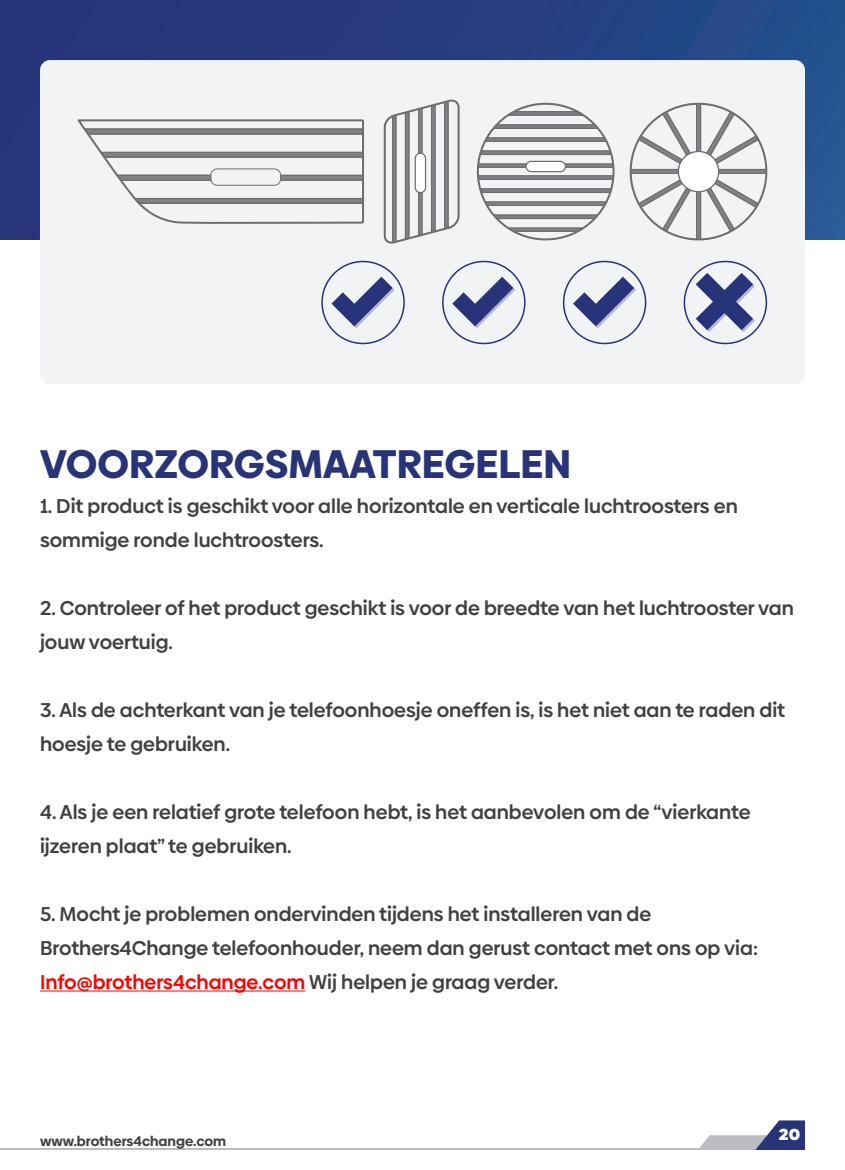
<style>
.page{position:relative;width:845px;height:1170px;background:#fff}
.page>*{position:absolute;margin:0;border:0;box-sizing:border-box;transform-origin:0 0}
.t1{font:900 40px "Biennale";color:#28347a}
.t2{font:600 20px/34px "Biennale";color:#424042}
.t3{font:800 16px "Biennale";color:#fff}
.t4{font:700 14px "Biennale";color:#424042}
.s1{color:#f00}
</style>
<div class="page">
<div style="left:0;top:0;width:845px;height:239px;background:linear-gradient(to right,#292f76,#244d8b)"></div>
<div style="left:40px;top:60px;width:765px;height:324px;background:#f2f3f4;border-radius:10px"></div>
<hr style="left:40px;top:991px;width:265px;height:1px;background:#f00">
<svg style="left:332px;top:277px;width:63px;height:51px"></svg>
<svg style="left:452px;top:277px;width:63px;height:51px"></svg>
<svg style="left:573px;top:277px;width:63px;height:51px"></svg>
<div style="left:321px;top:261px;width:84px;height:83px;border:2px solid #28347a;border-radius:50%"></div>
<div style="left:563px;top:261px;width:83px;height:83px;border:2px solid #28347a;border-radius:50%"></div>
<div style="left:442px;top:261px;width:84px;height:83px;border:2px solid #28347a;border-radius:50%"></div>
<svg style="left:696px;top:273px;width:59px;height:59px"></svg>
<div style="left:684px;top:261px;width:83px;height:83px;border:2px solid #28347a;border-radius:50%"></div>
<svg style="left:383px;top:99px;width:77px;height:145px"></svg>
<div style="left:415px;top:153px;width:11px;height:40px;background:#fff;border-radius:5px"></div>
<div style="left:415px;top:153px;width:11px;height:40px;border:1px solid #6d6e71;border-radius:5px"></div>
<svg style="left:505px;top:227px;width:82px;height:5px"></svg>
<svg style="left:491px;top:214px;width:109px;height:5px"></svg>
<svg style="left:483px;top:201px;width:125px;height:5px"></svg>
<svg style="left:479px;top:188px;width:133px;height:5px"></svg>
<svg style="left:480px;top:175px;width:132px;height:5px"></svg>
<svg style="left:480px;top:163px;width:132px;height:5px"></svg>
<svg style="left:479px;top:150px;width:133px;height:5px"></svg>
<svg style="left:483px;top:137px;width:125px;height:5px"></svg>
<svg style="left:492px;top:124px;width:108px;height:5px"></svg>
<svg style="left:505px;top:111px;width:81px;height:5px"></svg>
<div style="left:526px;top:161px;width:39px;height:11px;background:#fff;border-radius:5px"></div>
<div style="left:525px;top:161px;width:41px;height:11px;border:1px solid #6d6e71;border-radius:5px"></div>
<svg style="left:77px;top:119px;width:287px;height:105px"></svg>
<div style="left:210px;top:168px;width:71px;height:18px;border:1px solid #6d6e71;border-radius:7px"></div>
<svg style="left:631px;top:104px;width:135px;height:135px"></svg>
<div style="left:678px;top:151px;width:41px;height:41px;background:#fff;border-radius:50%"></div>
<div style="left:678px;top:151px;width:41px;height:41px;border:1px solid #6d6e71;border-radius:50%"></div>
<hr style="left:0;top:1148px;width:715px;height:2px;background:#bcbdc0">
<svg style="left:699px;top:1120px;width:106px;height:30px"></svg>
<h1 class="t1" style="left:40px;top:439px;width:532px">VOORZORGSMAATREGELEN</h1>
<p class="t2" style="left:40px;top:489px;width:699px">1. Dit product is geschikt voor alle horizontale en verticale luchtroosters en sommige ronde luchtroosters.</p>
<p class="t2" style="left:40px;top:591px;width:755px">2. Controleer of het product geschikt is voor de breedte van het luchtrooster van jouw voertuig.</p>
<p class="t2" style="left:40px;top:693px;width:747px">3. Als de achterkant van je telefoonhoesje oneffen is, is het niet aan te raden dit hoesje te gebruiken.</p>
<p class="t2" style="left:40px;top:795px;width:712px">4. Als je een relatief grote telefoon hebt, is het aanbevolen om de “vierkante ijzeren plaat” te gebruiken.</p>
<p class="t2" style="left:40px;top:897px;width:720px">5. Mocht je problemen ondervinden tijdens het installeren van de<br>Brothers4Change telefoonhouder, neem dan gerust contact met ons op via:<br><span class="s1">Info@brothers4change.com</span> Wij helpen je graag verder.</p>
<p class="t4" style="left:40px;top:1133px;width:188px">www.brothers4change.com</p>
<p class="t3" style="left:779px;top:1124px;width:23px">20</p>
</div>
